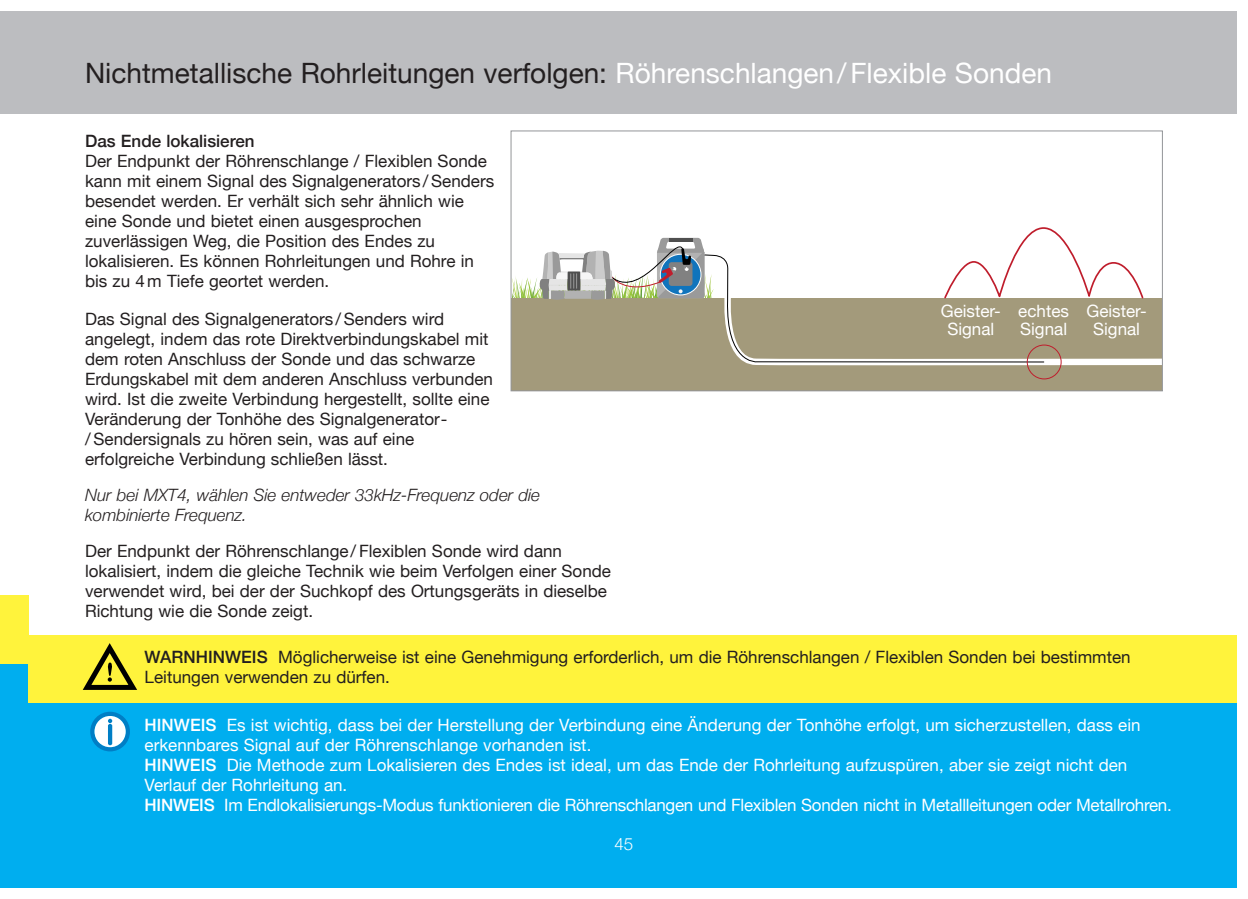
<style>
.page{position:relative;width:1248px;height:899px;background:#fff}
.page>*{position:absolute;margin:0;border:0;box-sizing:border-box;transform-origin:0 0}
.t1{font:28px "Helvetica Neue";color:#231f20}
.t2{font:17px/20px "Helvetica Neue";color:#231f20}
.t3{font:17px/20px "Helvetica Neue";color:#fff}
.t4{font:italic 300 17px/20px "Helvetica Neue";color:#231f20}
.t5{font:500 17px "Helvetica Neue";color:#231f20}
.t6{font:300 17px "Helvetica Neue";color:#fff}
.s1{color:#fff}
.s2{font-weight:500}
</style>
<div class="page">
<div style="left:511px;top:298px;width:650px;height:92px;background:#a39a7b"></div>
<div style="left:1026px;top:344px;width:35px;height:35px;border:1px solid #bf1d2c;border-radius:50%"></div>
<svg style="left:512px;top:227px;width:648px;height:142px"></svg>
<div style="left:510px;top:130px;width:652px;height:261px;border:1px solid #939598"></div>
<div style="left:0;top:663px;width:28px;height:224px;background:#00aeef"></div>
<div style="left:0;top:11px;width:28px;height:102px;background:#bcbdc0"></div>
<div style="left:0;top:595px;width:28px;height:68px;background:#fff33c"></div>
<div style="left:28px;top:635px;width:1208px;height:68px;background:#fff33c"></div>
<div style="left:28px;top:703px;width:1208px;height:184px;background:#00aeef"></div>
<div style="left:28px;top:11px;width:1208px;height:102px;background:#bcbdc0"></div>
<svg style="left:90px;top:711px;width:40px;height:40px"></svg>
<svg style="left:82px;top:643px;width:55px;height:47px"></svg>
<h1 class="t1" style="left:85px;top:57px;width:968px">Nichtmetallische Rohrleitungen verfolgen: <span class="s1">Röhrenschlangen/Flexible Sonden</span></h1>
<p class="t5" style="left:85px;top:130px;width:171px">Das Ende lokalisieren</p>
<p class="t2" style="left:85px;top:151px;width:410px">Der Endpunkt der Röhrenschlange / Flexiblen Sonde kann mit einem Signal des Signalgenerators/ Senders besendet werden. Er verhält sich sehr ähnlich wie eine Sonde und bietet einen ausgesprochen zuverlässigen Weg, die Position des Endes zu lokalisieren. Es können Rohrleitungen und Rohre in bis zu 4m Tiefe geortet werden.</p>
<p class="t2" style="left:85px;top:309px;width:409px">Das Signal des Signalgenerators/ Senders wird angelegt, indem das rote Direktverbindungskabel mit dem roten Anschluss der Sonde und das schwarze Erdungskabel mit dem anderen Anschluss verbunden wird. Ist die zweite Verbindung hergestellt, sollte eine Veränderung der Tonhöhe des Signalgenerator-<br>/ Sendersignals zu hören sein, was auf eine erfolgreiche Verbindung schließen lässt.</p>
<p class="t4" style="left:85px;top:485px;width:456px">Nur bei MXT4, wählen Sie entweder 33kHz-Frequenz oder die kombinierte Frequenz.</p>
<p class="t2" style="left:85px;top:541px;width:527px">Der Endpunkt der Röhrenschlange/ Flexiblen Sonde wird dann lokalisiert, indem die gleiche Technik wie beim Verfolgen einer Sonde verwendet wird, bei der der Suchkopf des Ortungsgeräts in dieselbe Richtung wie die Sonde zeigt.</p>
<p class="t3" style="left:940px;top:301px;width:62px;line-height:18px;text-align:center">Geister-<br>Signal</p>
<p class="t3" style="left:1086px;top:301px;width:62px;line-height:18px;text-align:center">Geister-<br>Signal</p>
<p class="t3" style="left:1018px;top:301px;width:52px;line-height:18px">echtes<br>Signal</p>
<p class="t2" style="left:145px;top:647px;width:987px"><span class="s2">WARNHINWEIS</span> Möglicherweise ist eine Genehmigung erforderlich, um die Röhrenschlangen / Flexiblen Sonden bei bestimmten<br>Leitungen verwenden zu dürfen.</p>
<p class="t3" style="left:145px;top:715px;width:1028px"><span class="s2">HINWEIS</span> Es ist wichtig, dass bei der Herstellung der Verbindung eine Änderung der Tonhöhe erfolgt, um sicherzustellen, dass ein erkennbares Signal auf der Röhrenschlange vorhanden ist.<br><span class="s2">HINWEIS</span> Die Methode zum Lokalisieren des Endes ist ideal, um das Ende der Rohrleitung aufzuspüren, aber sie zeigt nicht den Verlauf der Rohrleitung an.<br><span class="s2">HINWEIS</span> Im Endlokalisierungs-Modus funktionieren die Röhrenschlangen und Flexiblen Sonden nicht in Metallleitungen oder Metallrohren.</p>
<p class="t6" style="left:614px;top:833px;width:20px">45</p>
</div>
